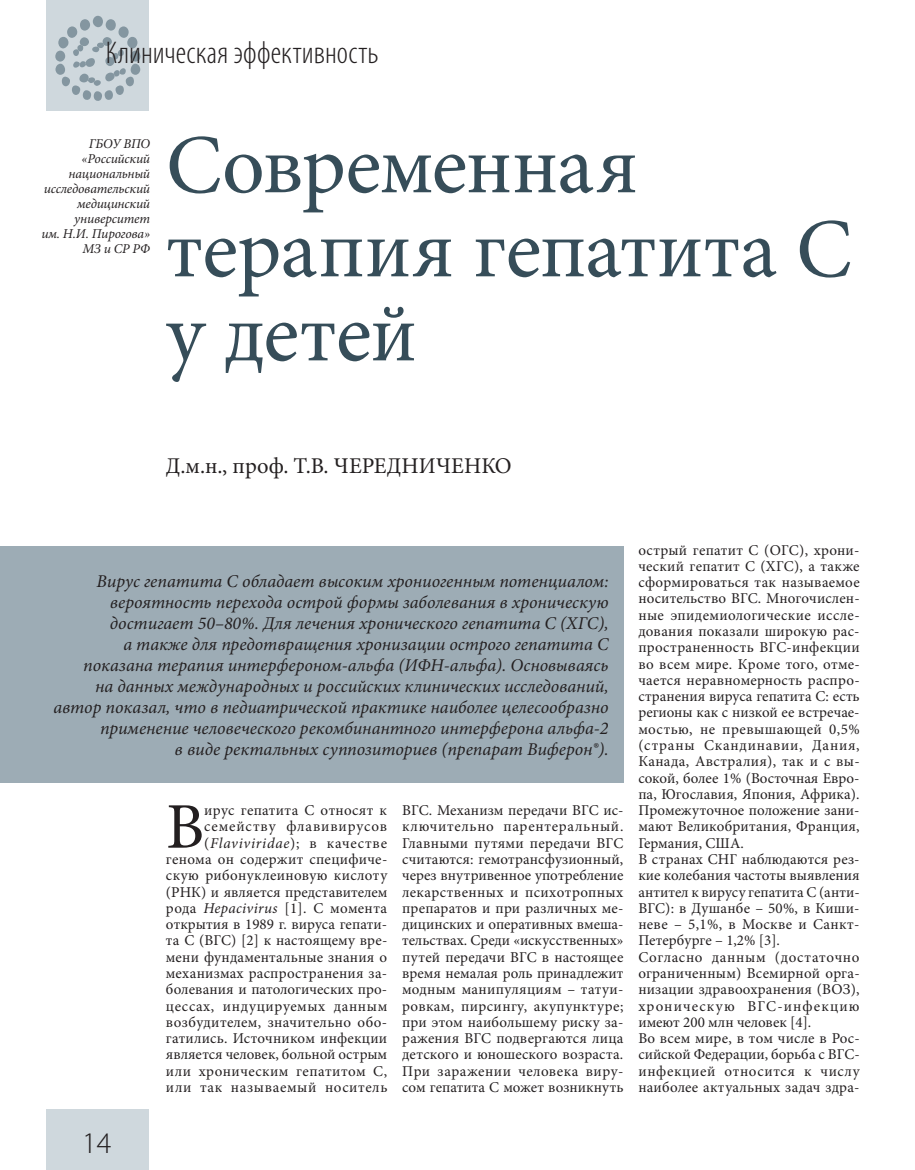
<style>
.page{position:relative;width:915px;height:1170px;background:#fff}
.page>*{position:absolute;margin:0;border:0;box-sizing:border-box;transform-origin:0 0}
.t1{font:84px/84px "Minion Pro";letter-spacing:-.01em;color:#364d59}
.t2{font:65.1px "Minion Pro";color:#231f20}
.t3{font:300 condensed 31.5px "Myriad Pro";letter-spacing:.01em;color:#231f20}
.t4{font:300 30px "Myriad Pro";color:#231f20}
.t5{font:22.5px "Minion Pro";letter-spacing:.005em;color:#231f20}
.t6{font:italic 18px/21px "Minion Pro";color:#231f20;text-align:right}
.t7{font:15px/16.2px "Minion Pro";letter-spacing:.015em;color:#231f20;text-align:right}
.t8{font:italic 13.5px/15px "Minion Pro";letter-spacing:-.01em;color:#231f20;text-align:right}
.s1{font-style:italic}
</style>
<div class="page">
<div style="left:47px;top:0;width:102px;height:111px;background:#cfd8dd"></div>
<div style="left:47px;top:1108px;width:102px;height:61px;background:#cfd8dd"></div>
<svg style="left:55px;top:16px;width:85px;height:85px"></svg>
<div style="left:0;top:546px;width:623px;height:236px;background:#9dacb5"></div>
<h3 class="t3" style="left:106px;top:34px;width:274px">Клиническая эффективность</h3>
<p class="t8" style="left:41px;top:136px;width:110px">ГБОУ ВПО «Российский национальный исследовательский медицинский университет<br>им. Н.И. Пирогова»<br>МЗ и СР РФ</p>
<h1 class="t1" style="left:166px;top:124px;width:687px">Современная терапия гепатита C у детей</h1>
<h3 class="t5" style="left:166px;top:451px;width:347px">Д.м.н., проф. Т.В. ЧЕРЕДНИЧЕНКО</h3>
<p class="t6" style="left:53px;top:570px;width:556px">Вирус гепатита С обладает высоким хрониогенным потенциалом: вероятность перехода острой формы заболевания в хроническую достигает 50–80%. Для лечения хронического гепатита C (ХГC),<br>а также для предотвращения хронизации острого гепатита С показана терапия интерфероном-альфа (ИФН-альфа). Основываясь<br>на данных международных и российских клинических исследований, автор показал, что в педиатрической практике наиболее целесообразно применение человеческого рекомбинантного интерферона альфа-2<br>в виде ректальных суппозиториев (препарат Виферон®).</p>
<p class="t7" style="left:166px;top:802px;width:223px">ирус гепатита C относят к семейству флавивирусов (<span class="s1">Flaviviridae</span>); в качестве генома он содержит специфиче&shy;скую рибонуклеиновую кислоту (РНК) и является представителем рода <span class="s1">Hepacivirus</span> [1]. С момента открытия в 1989 г. вируса гепати&shy;та C (ВГС) [2] к настоящему вре&shy;мени фундаментальные знания о механизмах распространения за&shy;болевания и патологических про&shy;цессах, индуцируемых данным возбудителем, значительно обо&shy;гатились. Источником инфекции является человек, больной острым или хроническим гепатитом C, или так называемый носитель</p>
<p class="t7" style="left:402px;top:802px;width:223px;text-align:justify">ВГС. Механизм передачи ВГС ис&shy;ключительно парентеральный.<br>Главными путями передачи ВГС считаются: гемотрансфузионный, через внутривенное употребление лекарственных и психотропных препаратов и при различных ме&shy;дицинских и оперативных вмеша&shy;тельствах. Среди «искусственных» путей передачи ВГС в настоящее время немалая роль принадлежит модным манипуляциям – татуи&shy;ровкам, пирсингу, акупунктуре; при этом наибольшему риску за&shy;ражения ВГС подвергаются лица детского и юношеского возраста.<br>При заражении человека виру&shy;сом гепатита C может возникнуть</p>
<h2 class="t2" style="left:166px;top:783px;width:40px">В</h2>
<p class="t7" style="left:638px;top:541px;width:223px;text-align:left">острый гепатит C (ОГС), хрони&shy;ческий гепатит C (ХГC), а также сформироваться так называемое носительство ВГС. Многочислен&shy;ные эпидемиологические иссле&shy;дования показали широкую рас&shy;пространенность ВГС-инфекции во всем мире. Кроме того, отме&shy;чается неравномерность распро&shy;странения вируса гепатита C: есть регионы как с низкой ее встречае&shy;мостью, не превышающей 0,5% (страны Скандинавии, Дания,<br>Канада, Австралия), так и с вы&shy;сокой, более 1% (Восточная Евро&shy;па, Югославия, Япония, Африка).<br>Промежуточное положение зани&shy;мают Великобритания, Франция,<br>Германия, США.<br>В странах СНГ наблюдаются рез&shy;кие колебания частоты выявления антител к вирусу гепатита C (анти-<br>ВГС): в Душанбе – 50%, в Киши&shy;неве – 5,1%, в Москве и Санкт-<br>Петербурге – 1,2% [3].<br>Согласно данным (достаточно ограниченным) Всемирной орга&shy;низации здравоохранения (ВОЗ), хроническую ВГС-инфекцию имеют 200 млн человек [4].<br>Во всем мире, в том числе в Рос&shy;сийской Федерации, борьба с ВГС&shy;инфекцией относится к числу наиболее актуальных задач здра-</p>
<h3 class="t4" style="left:82px;top:1125px;width:31px">14</h3>
</div>
